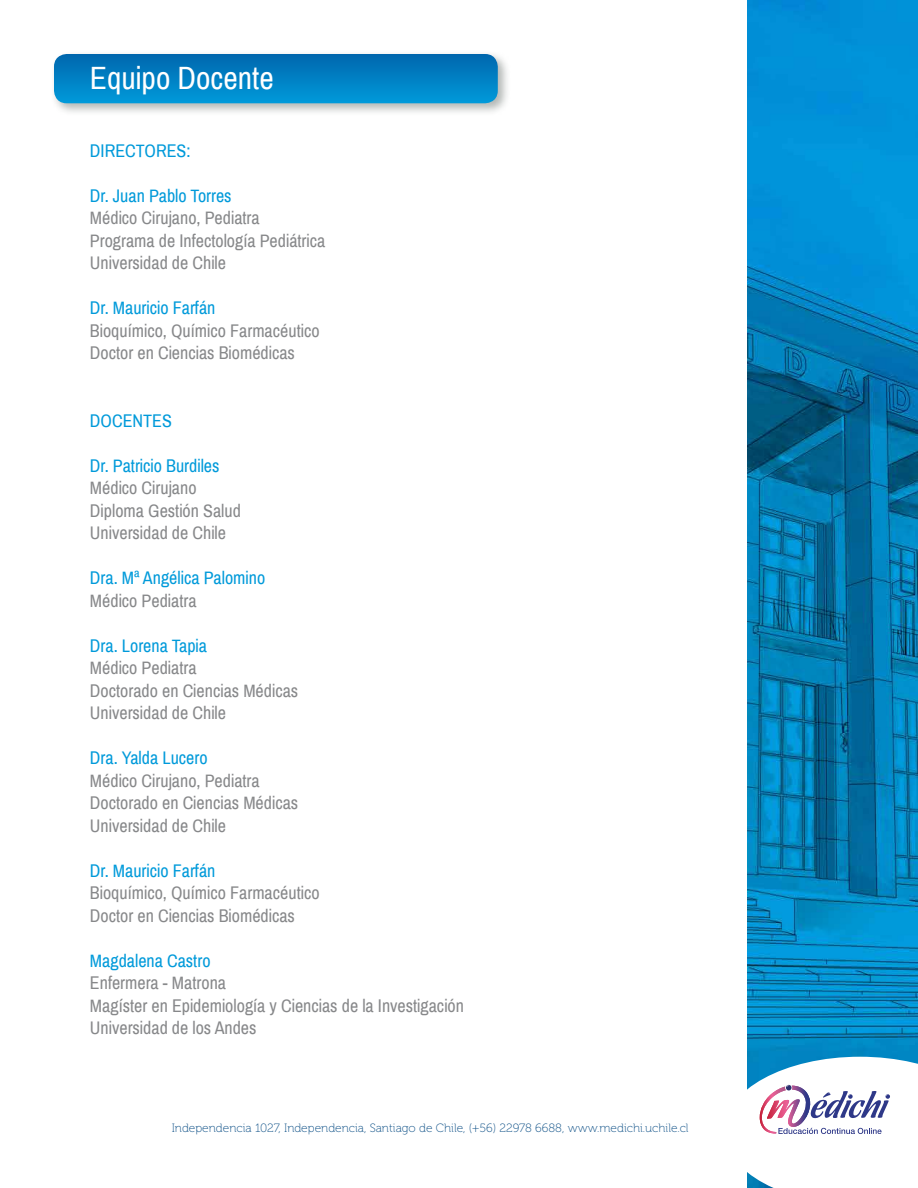
<style>
.page{position:relative;width:918px;height:1188px;background:#fff}
.page>*{position:absolute;margin:0;border:0;box-sizing:border-box;transform-origin:0 0}
.t1{font:31.5px "Archivo Narrow";color:#fff}
.t2{font:18px/22.5px "Archivo Narrow";color:#87888a}
.t3{font:18px "Archivo Narrow";color:#009ada}
.t4{font:12px "Museo 100";color:#0c4f86}
</style>
<div class="page">
<img style="left:748px;top:0;width:170px;height:1057px">
<svg style="left:747px;top:1057px;width:171px;height:131px"></svg>
<div style="left:50px;top:50px;width:460px;height:66px;background:#9ba19e;opacity:.75"></div>
<svg style="left:54px;top:54px;width:444px;height:49px;background:#0180c3"></svg>
<h1 class="t1" style="left:90px;top:59px;width:185px">Equipo Docente</h1>
<p class="t3" style="left:90px;top:140px;width:102px">DIRECTORES:</p>
<p class="t3" style="left:90px;top:185px;width:143px">Dr. Juan Pablo Torres</p>
<p class="t2" style="left:90px;top:207px;width:237px">Médico Cirujano, Pediatra<br>Programa de Infectología Pediátrica<br>Universidad de Chile</p>
<p class="t3" style="left:90px;top:297px;width:127px">Dr. Mauricio Farfán</p>
<p class="t2" style="left:90px;top:320px;width:231px">Bioquímico, Químico Farmacéutico<br>Doctor en Ciencias Biomédicas</p>
<p class="t3" style="left:90px;top:410px;width:84px">DOCENTES</p>
<p class="t3" style="left:90px;top:455px;width:131px">Dr. Patricio Burdiles</p>
<p class="t2" style="left:90px;top:477px;width:152px">Médico Cirujano<br>Diploma Gestión Salud<br>Universidad de Chile</p>
<p class="t3" style="left:90px;top:567px;width:177px">Dra. Mª Angélica Palomino</p>
<p class="t2" style="left:90px;top:590px;width:108px">Médico Pediatra</p>
<p class="t3" style="left:90px;top:635px;width:119px">Dra. Lorena Tapia</p>
<p class="t2" style="left:90px;top:657px;width:210px">Médico Pediatra<br>Doctorado en Ciencias Médicas<br>Universidad de Chile</p>
<p class="t3" style="left:90px;top:747px;width:119px">Dra. Yalda Lucero</p>
<p class="t2" style="left:90px;top:770px;width:210px">Médico Cirujano, Pediatra<br>Doctorado en Ciencias Médicas<br>Universidad de Chile</p>
<p class="t3" style="left:90px;top:860px;width:127px">Dr. Mauricio Farfán</p>
<p class="t2" style="left:90px;top:882px;width:231px">Bioquímico, Químico Farmacéutico<br>Doctor en Ciencias Biomédicas</p>
<p class="t3" style="left:90px;top:950px;width:122px">Magdalena Castro</p>
<p class="t2" style="left:90px;top:972px;width:376px">Enfermera - Matrona<br>Magíster en Epidemiología y Ciencias de la Investigación<br>Universidad de los Andes</p>
<p class="t4" style="left:172px;top:1121px;width:518px">Independencia 1027, Independencia, Santiago de Chile, (+56) 22978 6688, www.medichi.uchile.cl</p>
</div>
